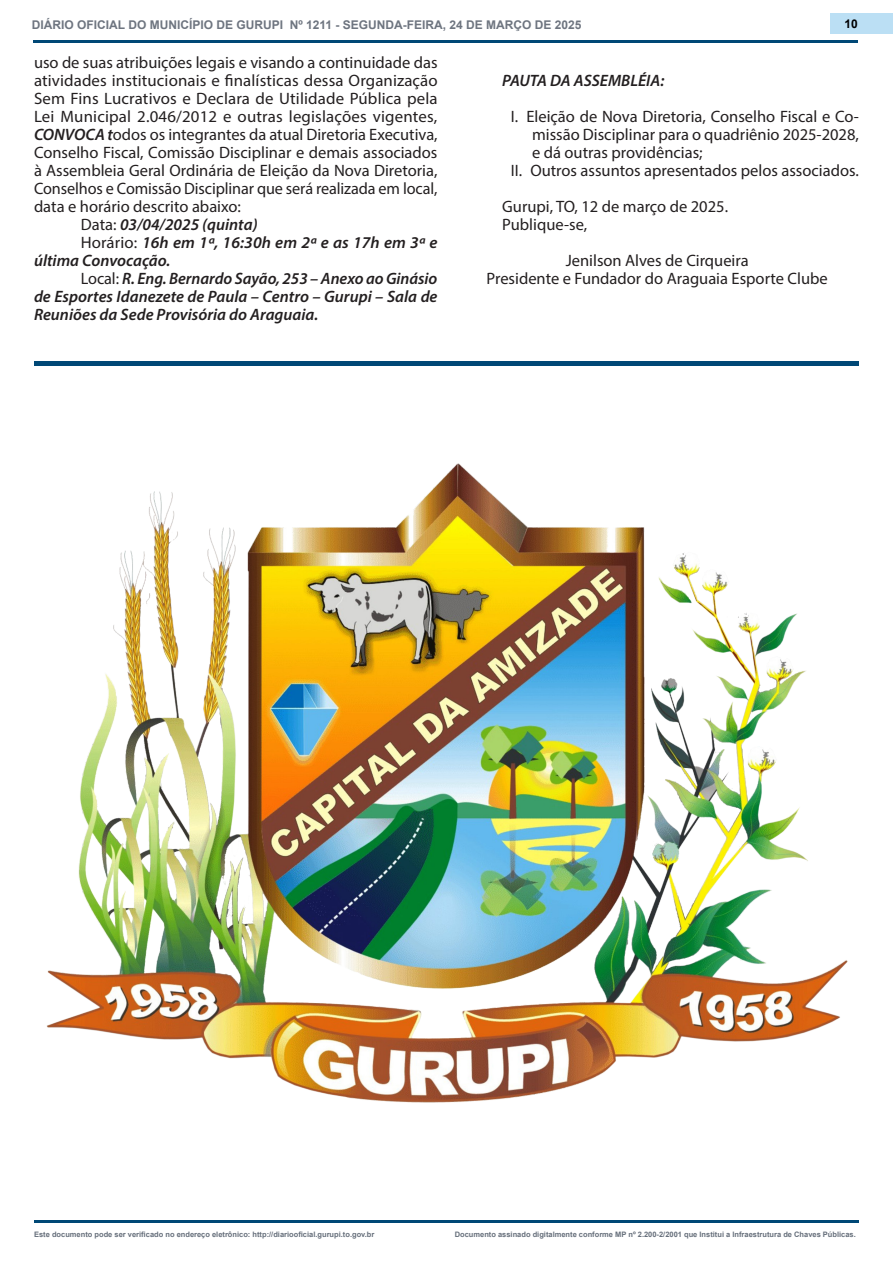
<style>
.page{position:relative;width:893px;height:1263px;background:#fff}
.page>*{position:absolute;margin:0;border:0;box-sizing:border-box;transform-origin:0 0}
.TEXTO{font:16.5px/18px "Myriad Pro";color:#231f20;text-align:justify}
.TEXTO-2{font:italic 600 16.5px/18px "Myriad Pro";color:#231f20}
.TEXTO_CENTRO{font:16.5px "Myriad Pro";color:#231f20}
.t1{font:700 12px "Arial";color:#6e7580}
.t2{font:700 12px "Arial";color:#000001}
.t3{font:700 7.5px "Arial";color:#666f7b}
.s1{font-weight:600;font-style:italic}
.s2{font-weight:400;font-style:normal}
</style>
<div class="page">
<hr style="left:34px;top:1220px;width:825px;height:3px;background:#004876">
<div style="left:831px;top:13px;width:62px;height:21px;background:#bbdff4"></div>
<hr style="left:33px;top:40px;width:825px;height:3px;background:#004876">
<img style="left:47px;top:463px;width:800px;height:640px">
<div style="left:34px;top:361px;width:825px;height:5px;background:#004876"></div>
<p class="t1" style="left:32px;top:16px;width:551px">DIÁRIO OFICIAL DO MUNICÍPIO DE GURUPI Nº 1211 - SEGUNDA-FEIRA, 24 DE MARÇO DE 2025</p>
<p class="t2" style="left:844px;top:15px;width:15px">10</p>
<p class="TEXTO" style="left:34px;top:53px;width:405px">uso de suas atribuições legais e visando a continuidade das atividades institucionais e finalísticas dessa Organização Sem Fins Lucrativos e Declara de Utilidade Pública pela Lei Municipal 2.046/2012 e outras legislações vigentes, <span class="s1">CONVOCA t</span>odos os integrantes da atual Diretoria Executiva, Conselho Fiscal, Comissão Disciplinar e demais associados à Assembleia Geral Ordinária de Eleição da Nova Diretoria, Conselhos e Comissão Disciplinar que será realizada em local, data e horário descrito abaixo:</p>
<p class="TEXTO-2" style="left:81px;top:215px;width:178px"><span class="s2">Data:</span> 03/04/2025 (quinta)</p>
<p class="TEXTO-2" style="left:34px;top:233px;width:405px;text-indent:47px"><span class="s2">Horário:</span> 16h em 1ª, 16:30h em 2ª e as 17h em 3ª e última Convocação.</p>
<p class="TEXTO-2" style="left:34px;top:269px;width:405px;text-align:justify;text-indent:47px"><span class="s2">Local:</span> R. Eng. Bernardo Sayão, 253 – Anexo ao Ginásio de Esportes Idanezete de Paula – Centro – Gurupi – Sala de Reuniões da Sede Provisória do Araguaia.</p>
<p class="TEXTO-2" style="left:502px;top:71px;width:163px">PAUTA DA ASSEMBLÉIA:</p>
<p class="TEXTO" style="left:532px;top:107px;width:328px;text-indent:-21px">I. Eleição de Nova Diretoria, Conselho Fiscal e Co&shy;missão Disciplinar para o quadriênio 2025-2028, e dá outras providências;</p>
<p class="TEXTO" style="left:511px;top:161px;width:350px">II. Outros assuntos apresentados pelos associados.</p>
<p class="TEXTO" style="left:502px;top:197px;width:227px">Gurupi, TO, 12 de março de 2025.</p>
<p class="TEXTO" style="left:502px;top:215px;width:86px">Publique-se,</p>
<p class="TEXTO_CENTRO" style="left:566px;top:250px;width:184px">Jenilson Alves de Cirqueira</p>
<p class="TEXTO_CENTRO" style="left:487px;top:268px;width:343px">Presidente e Fundador do Araguaia Esporte Clube</p>
<p class="t3" style="left:34px;top:1228px;width:342px">Este documento pode ser verificado no endereço eletrônico: http://diariooficial.gurupi.to.gov.br</p>
<p class="t3" style="left:455px;top:1228px;width:403px">Documento assinado digitalmente conforme MP nº 2.200-2/2001 que Institui a Infraestrutura de Chaves Públicas.</p>
</div>
